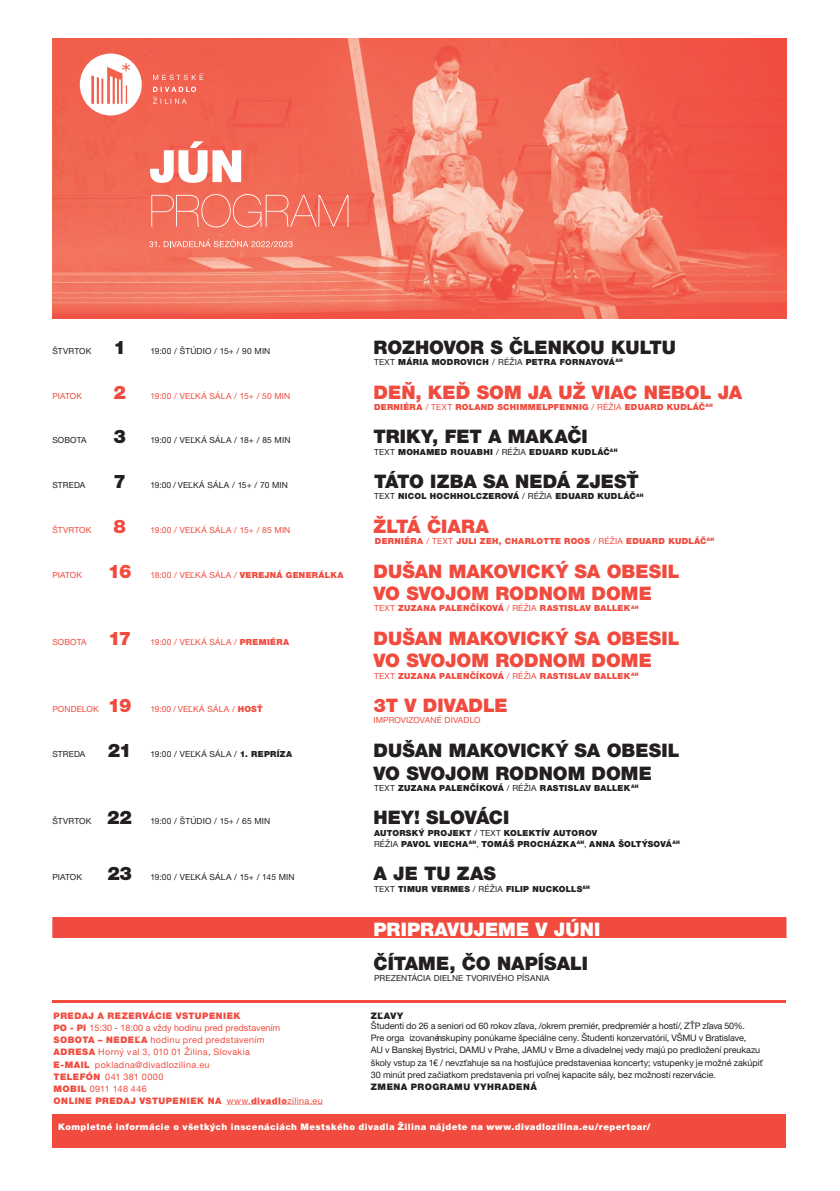
<style>
.page{position:relative;width:840px;height:1191px;background:#fff}
.page>*{position:absolute;margin:0;border:0;box-sizing:border-box;transform-origin:0 0}
.t1{font:900 18.6px/22.4px "Helvetica Neue LT Pro";color:#231f20}
.t2{font:900 18.6px/22.4px "Helvetica Neue LT Pro";color:#f04b3e}
.t3{font:900 18.6px "Helvetica Neue LT Pro";letter-spacing:.005em;color:#fff}
.t4{font:9px/12px "Helvetica Neue LT Pro";letter-spacing:-.005em;color:#231f20}
.t5{font:9px/12px "Helvetica Neue LT Pro";letter-spacing:.04em;color:#f04b3e}
.t6{font:900 9px "Helvetica Neue LT Pro";letter-spacing:.05em;color:#fff}
.t7{font:900 9px "Helvetica Neue LT Pro";letter-spacing:.06em;color:#231f20}
.t8{font:900 8.4px/11.2px "Helvetica Neue LT Pro";letter-spacing:.03em;color:#231f20}
.t9{font:8.4px "Helvetica Neue LT Pro";letter-spacing:.015em;color:#231f20}
.t10{font:900 8.4px "Helvetica Neue LT Pro";letter-spacing:.035em;color:#f04b3e}
.t11{font:8.4px "Helvetica Neue LT Pro";letter-spacing:.015em;color:#f04b3e}
.s1{font-weight:400}
.s2{font-weight:900}
</style>
<div class="page">
<div style="left:52px;top:1114px;width:733px;height:34px;background:#f04b3e"></div>
<hr style="left:52px;top:1000px;width:733px;height:2px;background:#f04b3e">
<div style="left:52px;top:917px;width:734px;height:21px;background:#f04b3e"></div>
<img style="left:52px;top:38px;width:733px;height:280px">
<svg style="left:80px;top:54px;width:62px;height:61px"></svg>
<svg style="left:153px;top:73px;width:50px;height:31px;background:#f37364"></svg>
<svg style="left:150px;top:141px;width:91px;height:42px"></svg>
<svg style="left:151px;top:194px;width:197px;height:33px;background:#f27967"></svg>
<svg style="left:149px;top:239px;width:143px;height:8px"></svg>
<p class="t9" style="left:52px;top:346px;width:41px">ŠTVRTOK</p>
<h1 class="t1" style="left:113px;top:336px;width:14px">1</h1>
<p class="t9" style="left:150px;top:346px;width:121px">19:00 / ŠTÚDIO / 15+ / 90 MIN</p>
<h1 class="t1" style="left:373px;top:336px;width:304px">ROZHOVOR S ČLENKOU KULTU</h1>
<p class="t8" style="left:374px;top:356px;width:250px"><span class="s1">TEXT</span> MÁRIA MODROVICH <span class="s1">/ RÉŽIA</span> PETRA FORNAYOVÁ<sup>AH</sup></p>
<p class="t11" style="left:52px;top:390px;width:31px">PIATOK</p>
<h1 class="t2" style="left:113px;top:380px;width:14px">2</h1>
<p class="t11" style="left:150px;top:390px;width:141px">19:00 / VEĽKÁ SÁLA / 15+ / 50 MIN</p>
<h1 class="t2" style="left:373px;top:380px;width:370px">DEŇ, KEĎ SOM JA UŽ VIAC NEBOL JA</h1>
<p class="t10" style="left:374px;top:402px;width:340px">DERNIÉRA <span class="s1">/ TEXT</span> ROLAND SCHIMMELPFENNIG <span class="s1">/ RÉŽIA</span> EDUARD KUDLÁČ<sup>AH</sup></p>
<p class="t9" style="left:52px;top:435px;width:36px">SOBOTA</p>
<h1 class="t1" style="left:113px;top:425px;width:14px">3</h1>
<p class="t9" style="left:150px;top:435px;width:141px">19:00 / VEĽKÁ SÁLA / 18+ / 85 MIN</p>
<h1 class="t1" style="left:373px;top:425px;width:216px">TRIKY, FET A MAKAČI</h1>
<p class="t8" style="left:374px;top:446px;width:245px"><span class="s1">TEXT</span> MOHAMED ROUABHI <span class="s1">/ RÉŽIA</span> EDUARD KUDLÁČ<sup>AH</sup></p>
<p class="t9" style="left:52px;top:480px;width:35px">STREDA</p>
<h1 class="t1" style="left:113px;top:470px;width:14px">7</h1>
<p class="t9" style="left:150px;top:480px;width:139px">19:00 / VEĽKÁ SÁLA / 15+ / 70 MIN</p>
<h1 class="t1" style="left:374px;top:470px;width:266px">TÁTO IZBA SA NEDÁ ZJESŤ</h1>
<p class="t8" style="left:374px;top:491px;width:271px"><span class="s1">TEXT</span> NICOL HOCHHOLCZEROVÁ <span class="s1">/ RÉŽIA</span> EDUARD KUDLÁČ<sup>AH</sup></p>
<p class="t11" style="left:52px;top:525px;width:41px">ŠTVRTOK</p>
<h1 class="t2" style="left:113px;top:515px;width:14px">8</h1>
<p class="t11" style="left:150px;top:525px;width:141px">19:00 / VEĽKÁ SÁLA / 15+ / 85 MIN</p>
<h1 class="t2" style="left:373px;top:515px;width:117px">ŽLTÁ ČIARA</h1>
<p class="t10" style="left:375px;top:536px;width:340px">DERNIÉRA <span class="s1">/ TEXT</span> JULI ZEH, CHARLOTTE ROOS <span class="s1">/ RÉŽIA</span> EDUARD KUDLÁČ<sup>AH</sup></p>
<p class="t11" style="left:52px;top:570px;width:31px">PIATOK</p>
<h1 class="t2" style="left:108px;top:560px;width:25px">16</h1>
<p class="t11" style="left:150px;top:570px;width:194px">18:00 / VEĽKÁ SÁLA / <span class="s2">VEREJNÁ GENERÁLKA</span></p>
<h1 class="t2" style="left:373px;top:560px;width:307px">DUŠAN MAKOVICKÝ SA OBESIL<br>VO SVOJOM RODNOM DOME</h1>
<p class="t10" style="left:374px;top:603px;width:266px"><span class="s1">TEXT</span> ZUZANA PALENČÍKOVÁ <span class="s1">/ RÉŽIA</span> RASTISLAV BALLEK<sup>AH</sup></p>
<p class="t11" style="left:52px;top:637px;width:36px">SOBOTA</p>
<h1 class="t2" style="left:108px;top:627px;width:24px">17</h1>
<p class="t11" style="left:150px;top:637px;width:140px">19:00 / VEĽKÁ SÁLA / <span class="s2">PREMIÉRA</span></p>
<h1 class="t2" style="left:373px;top:627px;width:307px">DUŠAN MAKOVICKÝ SA OBESIL<br>VO SVOJOM RODNOM DOME</h1>
<p class="t10" style="left:374px;top:670px;width:266px"><span class="s1">TEXT</span> ZUZANA PALENČÍKOVÁ <span class="s1">/ RÉŽIA</span> RASTISLAV BALLEK<sup>AH</sup></p>
<p class="t11" style="left:52px;top:704px;width:48px">PONDELOK</p>
<h1 class="t2" style="left:108px;top:694px;width:25px">19</h1>
<p class="t11" style="left:150px;top:704px;width:114px">19:00 / VEĽKÁ SÁLA / <span class="s2">HOSŤ</span></p>
<h1 class="t2" style="left:373px;top:694px;width:136px">3T V DIVADLE</h1>
<p class="t11" style="left:373px;top:715px;width:109px">IMPROVIZOVANÉ DIVADLO</p>
<p class="t9" style="left:52px;top:749px;width:35px">STREDA</p>
<h1 class="t1" style="left:108px;top:739px;width:25px">21</h1>
<p class="t9" style="left:150px;top:749px;width:143px">19:00 / VEĽKÁ SÁLA / <span class="s2">1. REPRÍZA</span></p>
<h1 class="t1" style="left:373px;top:739px;width:307px">DUŠAN MAKOVICKÝ SA OBESIL<br>VO SVOJOM RODNOM DOME</h1>
<p class="t8" style="left:374px;top:782px;width:266px"><span class="s1">TEXT</span> ZUZANA PALENČÍKOVÁ <span class="s1">/ RÉŽIA</span> RASTISLAV BALLEK<sup>AH</sup></p>
<p class="t9" style="left:52px;top:816px;width:41px">ŠTVRTOK</p>
<h1 class="t1" style="left:107px;top:806px;width:26px">22</h1>
<p class="t9" style="left:150px;top:816px;width:121px">19:00 / ŠTÚDIO / 15+ / 65 MIN</p>
<h1 class="t1" style="left:373px;top:806px;width:137px">HEY! SLOVÁCI</h1>
<p class="t8" style="left:374px;top:827px;width:307px">AUTORSKÝ PROJEKT <span class="s1">/ TEXT</span> KOLEKTÍV AUTOROV<br><span class="s1">RÉŽIA</span> PAVOL VIECHA<sup>AH</sup><span class="s1">,</span> TOMÁŠ PROCHÁZKA<sup>AH</sup><span class="s1">,</span> ANNA ŠOLTÝSOVÁ<sup>AH</sup></p>
<p class="t9" style="left:52px;top:872px;width:31px">PIATOK</p>
<h1 class="t1" style="left:107px;top:862px;width:26px">23</h1>
<p class="t9" style="left:150px;top:872px;width:145px">19:00 / VEĽKÁ SÁLA / 15+ / 145 MIN</p>
<h1 class="t1" style="left:373px;top:862px;width:124px">A JE TU ZAS</h1>
<p class="t8" style="left:374px;top:883px;width:217px"><span class="s1">TEXT</span> TIMUR VERMES <span class="s1">/ RÉŽIA</span> FILIP NUCKOLLS<sup>AH</sup></p>
<h1 class="t3" style="left:373px;top:918px;width:228px">PRIPRAVUJEME V JÚNI</h1>
<h1 class="t1" style="left:373px;top:952px;width:216px">ČÍTAME, ČO NAPÍSALI</h1>
<p class="t9" style="left:374px;top:973px;width:177px">PREZENTÁCIA DIELNE TVORIVÉHO PÍSANIA</p>
<p class="t5" style="left:54px;top:1010px;width:228px"><span class="s2">PREDAJ A REZERVÁCIE VSTUPENIEK<br>PO - PI</span> 15:30 - 18:00 a vždy hodinu pred predstavením <span class="s2">SOBOTA – NEDEĽA</span> hodinu pred predstavením <span class="s2">ADRESA</span> Horný val 3, 010 01 Žilina, Slovakia <span class="s2">E-MAIL</span> pokladna@divadlozilina.eu<br><span class="s2">TELEFÓN</span> 041 381 0000<br><span class="s2">MOBIL</span> 0911 148 446<br><span class="s2">ONLINE PREDAJ VSTUPENIEK NA</span></p>
<p class="t7" style="left:370px;top:1010px;width:34px">ZĽAVY</p>
<p class="t4" style="left:370px;top:1020px;width:393px">Študenti do 26 a seniori od 60 rokov zľava, /okrem premiér, predpremiér a hostí/, ZŤP zľava 50%.<br>Pre orga izovanénskupiny ponúkame špeciálne ceny. Študenti konzervatórií, VŠMU v Bratislave,<br>AU v Banskej Bystrici, DAMU v Prahe, JAMU v Brne a divadelnej vedy majú po predložení preukazu školy vstup za 1€ / nevzťahuje sa na hosťujúce predstaveniaa koncerty; vstupenky je možné zakúpiť 30 minút pred začiatkom predstavenia pri voľnej kapacite sály, bez možnosti rezervácie.</p>
<p class="t7" style="left:370px;top:1081px;width:167px">ZMENA PROGRAMU VYHRADENÁ</p>
<p class="t6" style="left:58px;top:1121px;width:594px">Kompletné informácie o všetkých inscenáciách Mestského divadla Žilina nájdete na www.divadlozilina.eu/repertoar/</p>
<p class="t5" style="left:226px;top:1094px;width:97px">www.<span class="s2">divadlo</span>zilina.eu</p>
</div>
